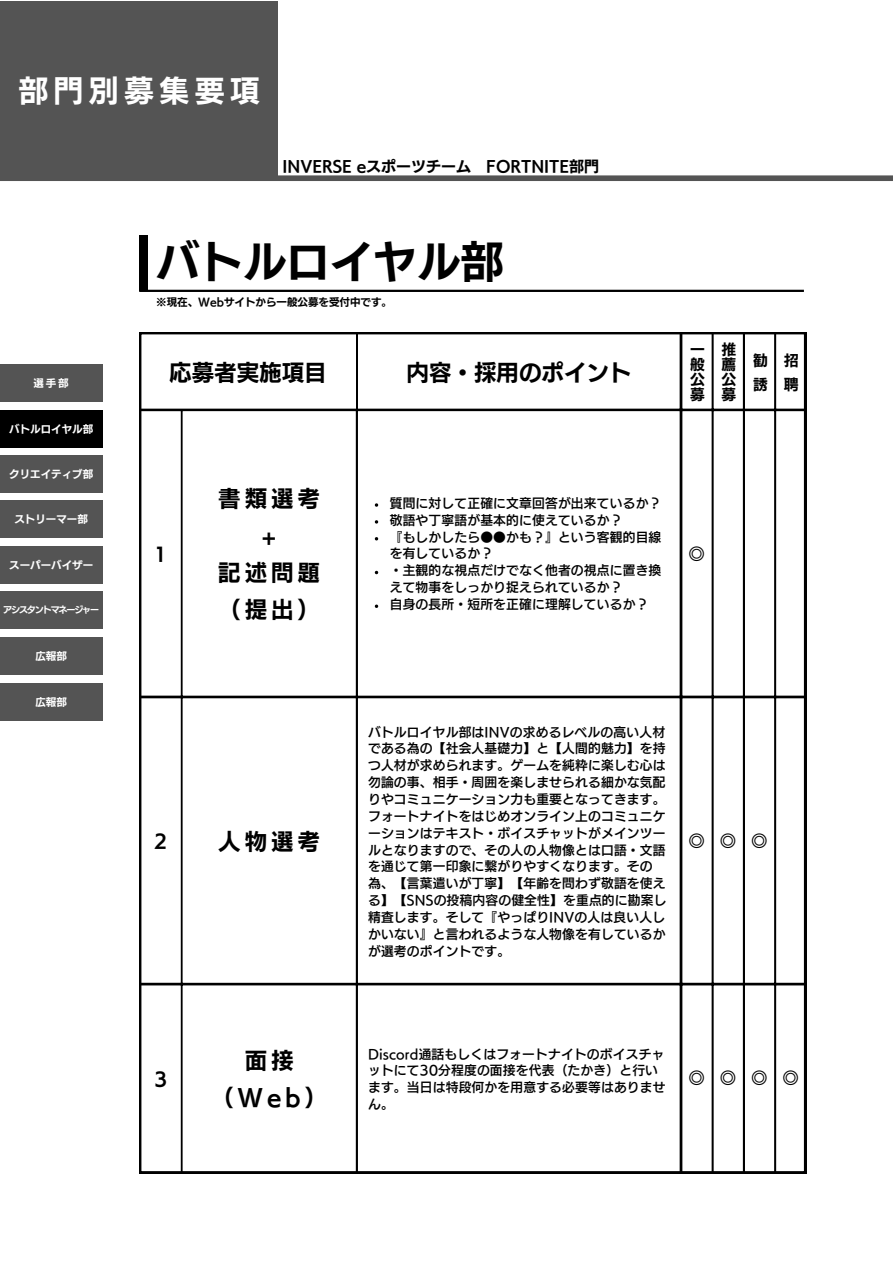
<style>
.page{position:relative;width:893px;height:1264px;background:#fff}
.page>*{position:absolute;margin:0;border:0;box-sizing:border-box;transform-origin:0 0}
.t1{font:43.5px "Canva UD Kakugo Large Pr 6 N B";color:#000}
.t2{font:30px "Canva UD Kakugo Large Pr 6 N B";letter-spacing:.175em;color:#fff}
.t3{font:22.5px/37px "Canva UD Kakugo Large Pr 6 N B";color:#000;text-align:center}
.t4{font:22.5px/37px "Canva UD Kakugo Large Pr 6 N B";letter-spacing:.175em;color:#000;text-align:center}
.t5{font:18px "Canva UD Kakugo Large Pr 6 N B";color:#000}
.t6{font:16.5px "Canva UD Kakugo Large Pr 6 N B";color:#000}
.t7{font:15px "Canva UD Kakugo Large Pr 6 N B";color:#000}
.t8{font:14.7px/14.7px "Canva UD Kakugo Large Pr 6 N B";color:#000;text-align:justify}
.t9{font:12.75px/16.8px "Canva UD Kakugo Large Pr 6 N DB";letter-spacing:.015em;color:#000}
.t10{font:10.5px "Canva UD Kakugo Large Pr 6 N B";color:#fff}
.t11{font:10.5px "Canva UD Kakugo Large Pr 6 N B";color:#000}
.t12{font:9px "Canva UD Kakugo Large Pr 6 N B";letter-spacing:-.12em;color:#fff}
.s1{color:#fff}
</style>
<div class="page">
<div style="left:0;top:1px;width:278px;height:180px;background:#545454"></div>
<div style="left:0;top:175px;width:892px;height:6px;background:#545454"></div>
<hr style="left:139px;top:290px;width:664px;height:2px;background:#000">
<div style="left:139px;top:235px;width:9px;height:56px;background:#000"></div>
<svg style="left:139px;top:332px;width:667px;height:841px"></svg>
<div style="left:0;top:364px;width:102px;height:37px;background:#545454"></div>
<div style="left:0;top:410px;width:102px;height:37px;background:#000"></div>
<div style="left:0;top:455px;width:102px;height:37px;background:#545454"></div>
<div style="left:0;top:501px;width:102px;height:37px;background:#545454"></div>
<div style="left:0;top:546px;width:102px;height:37px;background:#545454"></div>
<div style="left:0;top:591px;width:102px;height:37px;background:#545454"></div>
<div style="left:0;top:637px;width:102px;height:37px;background:#545454"></div>
<div style="left:0;top:683px;width:102px;height:37px;background:#545454"></div>
<h2 class="t2" style="left:18px;top:76px;width:243px">部門別募集要項</h2>
<p class="t7" style="left:282px;top:159px;width:316px">INVERSE eスポーツチーム FORTNITE部門</p>
<p class="t10" style="left:34px;top:377px;width:37px">選手部</p>
<p class="t10" style="left:9px;top:423px;width:85px">バトルロイヤル部</p>
<p class="t10" style="left:9px;top:468px;width:85px">クリエイティブ部</p>
<p class="t10" style="left:14px;top:514px;width:75px">ストリーマー部</p>
<p class="t10" style="left:9px;top:559px;width:85px">スーパーバイザー</p>
<p class="t12" style="left:3px;top:605px;width:97px">アシスタントマネージャー</p>
<p class="t10" style="left:35px;top:651px;width:33px">広報部</p>
<p class="t10" style="left:35px;top:696px;width:33px">広報部</p>
<h1 class="t1" style="left:156px;top:239px;width:349px">バトルロイヤル部</h1>
<p class="t11" style="left:156px;top:297px;width:237px">※現在、Webサイトから一般公募を受付中です。</p>
<h3 class="t3" style="left:169px;top:353px;width:153px">応募者実施項目</h3>
<h3 class="t3" style="left:406px;top:353px;width:226px">内容・採用のポイント</h3>
<p class="t8" style="left:690px;top:342px;width:16px">一般公募</p>
<p class="t8" style="left:721px;top:342px;width:16px">推薦公募</p>
<p class="t8" style="left:753px;top:348px;width:16px;line-height:24px">勧誘</p>
<p class="t8" style="left:783px;top:348px;width:16px;line-height:23.9px">招聘</p>
<h3 class="t5" style="left:151px;top:545px;width:19px">１</h3>
<h3 class="t5" style="left:151px;top:832px;width:19px">２</h3>
<h3 class="t5" style="left:151px;top:1069px;width:19px">３</h3>
<h3 class="t4" style="left:218px;top:479px;width:103px">書類選考+<br>記述問題（提出）</h3>
<p class="t9" style="left:390px;top:494px;width:273px">質問に対して正確に文章回答が出来ているか？敬語や丁寧語が基本的に使えているか？<br>『もしかしたら●●かも？』という客観的目線を有しているか？<br>・主観的な視点だけでなく他者の視点に置き換えて物事をしっかり捉えられているか？<br>自身の長所・短所を正確に理解しているか？</p>
<h3 class="t3" style="left:218px;top:823px;width:103px">人物選考</h3>
<h3 class="t3" style="left:211px;top:1041px;width:118px">面接（Web）</h3>
<p class="t9" style="left:368px;top:723px;width:300px">バトルロイヤル部はINVの求めるレベルの高い人材である為の【社会人基礎力】と【人間的魅力】を持つ人材が求められます。ゲームを純粋に楽しむ心は勿論の事、相手・周囲を楽しませられる細かな気配りやコミュニケーション力も重要となってきます。フォートナイトをはじめオンライン上のコミュニケーションはテキスト・ボイスチャットがメインツールとなりますので、その人の人物像とは口語・文語を通じて第一印象に繋がりやすくなります。その為、【言葉遣いが丁寧】【年齢を問わず敬語を使える】【SNSの投稿内容の健全性】を重点的に勘案し精査します。そして『やっぱりINVの人は良い人しかいない』と言われるような人物像を有しているかが選考のポイントです。</p>
<p class="t6" style="left:688px;top:832px;width:112px">◎◎◎<span class="s1">◎</span></p>
<p class="t9" style="left:368px;top:1045px;width:299px">Discord通話もしくはフォートナイトのボイスチャットにて30分程度の面接を代表（たかき）と行います。当日は特段何かを用意する必要等はありません。</p>
<p class="t6" style="left:688px;top:1069px;width:112px">◎◎◎◎</p>
</div>
